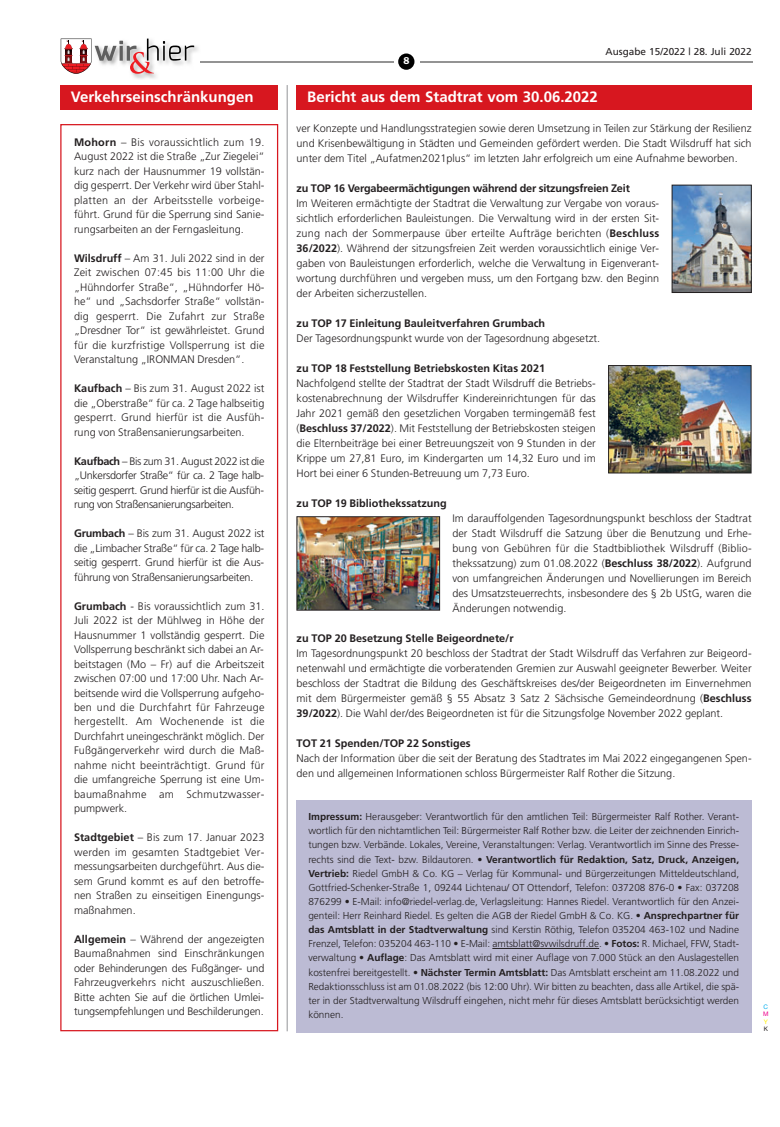
<style>
.page{position:relative;width:780px;height:1127px;background:#fff}
.page>*{position:absolute;margin:0;border:0;box-sizing:border-box;transform-origin:0 0}
.t1{font:700 15px "Frutiger";color:#fff}
.t2{font:300 10.88px/14.5px "Frutiger";color:#231f20;text-align:justify}
.t3{font:700 10.88px "Frutiger";color:#231f20}
.t4{font:300 10px/14.1px "Frutiger";color:#231f20;text-align:justify}
.t5{font:10px "Frutiger";color:#231f20}
.t6{font:600 10px "Franklin Gothic";color:#fff}
.t7{font:6.25px "Helvetica Neue";color:#00aeef}
.t8{font:6.25px "Helvetica Neue";color:#ed028c}
.t9{font:6.25px "Helvetica Neue";color:#fff101}
.t10{font:6.25px "Helvetica Neue";color:#231f20}
.s1{font-weight:700}
</style>
<div class="page">
<img style="left:132px;top:38px;width:69px;height:41px">
<svg style="left:61px;top:39px;width:133px;height:35px"></svg>
<hr style="left:199px;top:61px;width:194px;height:1px;background:#939393">
<div style="left:398px;top:53px;width:16px;height:17px;background:#000;border-radius:50%"></div>
<hr style="left:419px;top:61px;width:333px;height:1px;background:#939393">
<div style="left:296px;top:85px;width:455px;height:25px;background:#d7171f"></div>
<img style="left:673px;top:187px;width:76px;height:104px">
<img style="left:610px;top:367px;width:139px;height:104px">
<div style="left:608px;top:365px;width:143px;height:108px;border:1px solid #231f20"></div>
<img style="left:298px;top:518px;width:140px;height:90px">
<div style="left:296px;top:516px;width:144px;height:94px;border:1px solid #231f20"></div>
<div style="left:60px;top:85px;width:218px;height:25px;background:#d7171f"></div>
<div style="left:60px;top:124px;width:218px;height:907px;border:1px solid #d7171f"></div>
<div style="left:296px;top:800px;width:455px;height:232px;background:#bcbbd4"></div>
<hr style="left:492px;top:948px;width:107px;height:1px;background:#231f20">
<hr style="left:287px;top:85px;width:1px;height:946px;background:#939598">
<h1 class="t1" style="left:71px;top:90px;width:184px">Verkehrseinschränkungen</h1>
<p class="t2" style="left:74px;top:136px;width:192px"><span class="s1">Mohorn</span> – Bis voraussichtlich zum 19.<br>August 2022 ist die Straße „Zur Ziegelei“ kurz nach der Hausnummer 19 vollstän&shy;dig gesperrt. Der Verkehr wird über Stahl&shy;platten an der Arbeitsstelle vorbeige&shy;führt. Grund für die Sperrung sind Sanie&shy;rungsarbeiten an der Ferngasleitung.</p>
<p class="t2" style="left:74px;top:252px;width:192px"><span class="s1">Wilsdruff</span> – Am 31. Juli 2022 sind in der Zeit zwischen 07:45 bis 11:00 Uhr die „Hühndorfer Straße“, „Hühndorfer Hö&shy;he“ und „Sachsdorfer Straße“ vollstän&shy;dig gesperrt. Die Zufahrt zur Straße „Dresdner Tor“ ist gewährleistet. Grund für die kurzfristige Vollsperrung ist die Veranstaltung „IRONMAN Dresden“.</p>
<p class="t2" style="left:74px;top:382px;width:192px"><span class="s1">Kaufbach</span> – Bis zum 31. August 2022 ist die „Oberstraße“ für ca. 2 Tage halbseitig gesperrt. Grund hierfür ist die Ausfüh&shy;rung von Straßensanierungsarbeiten.</p>
<p class="t2" style="left:74px;top:454px;width:192px"><span class="s1">Kaufbach</span> – Bis zum 31. August 2022 ist die „Unkersdorfer Straße“ für ca. 2 Tage halb&shy;seitig gesperrt. Grund hierfür ist die Ausfüh&shy;rung von Straßensanierungsarbeiten.</p>
<p class="t2" style="left:74px;top:527px;width:192px"><span class="s1">Grumbach</span> – Bis zum 31. August 2022 ist die „Limbacher Straße“ für ca. 2 Tage halb&shy;seitig gesperrt. Grund hierfür ist die Aus&shy;führung von Straßensanierungsarbeiten.</p>
<p class="t2" style="left:74px;top:599px;width:192px"><span class="s1">Grumbach</span> - Bis voraussichtlich zum 31.<br>Juli 2022 ist der Mühlweg in Höhe der Hausnummer 1 vollständig gesperrt. Die Vollsperrung beschränkt sich dabei an Ar&shy;beitstagen (Mo – Fr) auf die Arbeitszeit zwischen 07:00 und 17:00 Uhr. Nach Ar&shy;beitsende wird die Vollsperrung aufgeho&shy;ben und die Durchfahrt für Fahrzeuge hergestellt. Am Wochenende ist die Durchfahrt uneingeschränkt möglich. Der Fußgängerverkehr wird durch die Maß&shy;nahme nicht beeinträchtigt. Grund für die umfangreiche Sperrung ist eine Um&shy;baumaßnahme am Schmutzwasser&shy;pumpwerk.</p>
<p class="t2" style="left:74px;top:831px;width:192px"><span class="s1">Stadtgebiet</span> – Bis zum 17. Januar 2023 werden im gesamten Stadtgebiet Ver&shy;messungsarbeiten durchgeführt. Aus die&shy;sem Grund kommt es auf den betroffe&shy;nen Straßen zu einseitigen Einengungs&shy;maßnahmen.</p>
<p class="t2" style="left:74px;top:932px;width:192px"><span class="s1">Allgemein</span> – Während der angezeigten Baumaßnahmen sind Einschränkungen oder Behinderungen des Fußgänger- und Fahrzeugverkehrs nicht auszuschließen.<br>Bitte achten Sie auf die örtlichen Umlei&shy;tungsempfehlungen und Beschilderungen.</p>
<p class="t6" style="left:403px;top:57px;width:7px">8</p>
<p class="t5" style="left:605px;top:47px;width:147px">Ausgabe 15/2022 | 28. Juli 2022</p>
<h1 class="t1" style="left:307px;top:90px;width:292px">Bericht aus dem Stadtrat vom 30.06.2022</h1>
<p class="t2" style="left:296px;top:122px;width:456px;line-height:15px">ver Konzepte und Handlungsstrategien sowie deren Umsetzung in Teilen zur Stärkung der Resilienz und Krisenbewältigung in Städten und Gemeinden gefördert werden. Die Stadt Wilsdruff hat sich unter dem Titel „Aufatmen2021plus“ im letzten Jahr erfolgreich um eine Aufnahme beworben.</p>
<p class="t3" style="left:296px;top:184px;width:335px">zu TOP 16 Vergabeermächtigungen während der sitzungsfreien Zeit</p>
<p class="t2" style="left:296px;top:197px;width:364px;line-height:15px">Im Weiteren ermächtigte der Stadtrat die Verwaltung zur Vergabe von voraus&shy;sichtlich erforderlichen Bauleistungen. Die Verwaltung wird in der ersten Sit&shy;zung nach der Sommerpause über erteilte Aufträge berichten (<span class="s1">Beschluss 36/2022</span>). Während der sitzungsfreien Zeit werden voraussichtlich einige Ver&shy;gaben von Bauleistungen erforderlich, welche die Verwaltung in Eigenverant&shy;wortung durchführen und vergeben muss, um den Fortgang bzw. den Beginn der Arbeiten sicherzustellen.</p>
<p class="t3" style="left:296px;top:319px;width:250px">zu TOP 17 Einleitung Bauleitverfahren Grumbach</p>
<p class="t2" style="left:296px;top:332px;width:305px">Der Tagesordnungspunkt wurde von der Tagesordnung abgesetzt.</p>
<p class="t3" style="left:296px;top:364px;width:250px">zu TOP 18 Feststellung Betriebskosten Kitas 2021</p>
<p class="t2" style="left:296px;top:377px;width:301px;line-height:15px">Nachfolgend stellte der Stadtrat der Stadt Wilsdruff die Betriebs&shy;kostenabrechnung der Wilsdruffer Kindereinrichtungen für das Jahr 2021 gemäß den gesetzlichen Vorgaben termingemäß fest (<span class="s1">Beschluss 37/2022</span>). Mit Feststellung der Betriebskosten steigen die Elternbeiträge bei einer Betreuungszeit von 9 Stunden in der Krippe um 27,81 Euro, im Kindergarten um 14,32 Euro und im Hort bei einer 6 Stunden-Betreuung um 7,73 Euro.</p>
<p class="t3" style="left:296px;top:499px;width:152px">zu TOP 19 Bibliothekssatzung</p>
<p class="t2" style="left:452px;top:512px;width:301px;line-height:15px">Im darauffolgenden Tagesordnungspunkt beschloss der Stadtrat der Stadt Wilsdruff die Satzung über die Benutzung und Erhe&shy;bung von Gebühren für die Stadtbibliothek Wilsdruff (Biblio&shy;thekssatzung) zum 01.08.2022 (<span class="s1">Beschluss 38/2022</span>). Aufgrund von umfangreichen Änderungen und Novellierungen im Bereich des Umsatzsteuerrechts, insbesondere des § 2b UStG, waren die Änderungen notwendig.</p>
<p class="t3" style="left:296px;top:634px;width:219px">zu TOP 20 Besetzung Stelle Beigeordnete/r</p>
<p class="t2" style="left:296px;top:647px;width:456px;line-height:15px">Im Tagesordnungspunkt 20 beschloss der Stadtrat der Stadt Wilsdruff das Verfahren zur Beigeord&shy;netenwahl und ermächtigte die vorberatenden Gremien zur Auswahl geeigneter Bewerber. Weiter beschloss der Stadtrat die Bildung des Geschäftskreises des/der Beigeordneten im Einvernehmen mit dem Bürgermeister gemäß § 55 Absatz 3 Satz 2 Sächsische Gemeindeordnung (<span class="s1">Beschluss 39/2022</span>). Die Wahl der/des Beigeordneten ist für die Sitzungsfolge November 2022 geplant.</p>
<p class="t3" style="left:296px;top:739px;width:176px">TOT 21 Spenden/TOP 22 Sonstiges</p>
<p class="t2" style="left:296px;top:752px;width:456px;line-height:15px">Nach der Information über die seit der Beratung des Stadtrates im Mai 2022 eingegangenen Spen&shy;den und allgemeinen Informationen schloss Bürgermeister Ralf Rother die Sitzung.</p>
<p class="t4" style="left:308px;top:810px;width:432px"><span class="s1">Impressum:</span> Herausgeber: Verantwortlich für den amtlichen Teil: Bürgermeis ter Ralf Rother. Verant&shy;wortlich für den nichtamtlichen Teil: Bürgermeis ter Ralf Rother bzw. die Leiter der zeichnenden Einrich&shy;tungen bzw. Verbände. Lokales, Vereine, Veranstaltungen: Verlag. Verantwortlich im Sinne des Presse&shy;rechts sind die Text- bzw. Bildautoren. • <span class="s1">Verantwortlich für Redaktion, Satz, Druck, Anzeigen, Vertrieb:</span> Riedel GmbH &amp; Co. KG – Verlag für Kommunal- und Bürgerzeitungen Mitteldeutschland, Gottfried-Schenker-Straße 1, 09244 Lichtenau/ OT Ottendorf, Telefon: 037208 876-0 • Fax: 037208<br>876299 • E-Mail: info@riedel-verlag.de, Verlagsleitung: Hannes Riedel. Verantwortlich für den Anzei&shy;genteil: Herr Reinhard Riedel. Es gelten die AGB der Riedel GmbH &amp; Co. KG. • <span class="s1">Ansprechpartner für das Amtsblatt in der Stadtverwaltung</span> sind Kerstin Röthig, Telefon 035204 463-102 und Nadine Frenzel, Telefon: 035204 463-110 • E-Mail: amtsblatt@svwilsdruff.de. • <span class="s1">Fotos:</span> R. Michael, FFW, Stadt&shy;verwaltung • <span class="s1">Auflage</span>: Das Amtsblatt wird mit einer Auflage von 7.000 Stück an den Auslagestellen kostenfrei bereitgestellt. • <span class="s1">Nächs ter Termin Amtsblatt:</span> Das Amtsblatt erscheint am 11.08.2022 und Redaktionsschluss ist am 01.08.2022 (bis 12:00 Uhr). Wir bitten zu beachten, dass alle Artikel, die spä&shy;ter in der Stadtverwaltung Wilsdruff eingehen, nicht mehr für dieses Amtsblatt berücksichtigt werden können.</p>
<p class="t7" style="left:763px;top:1004px;width:6px">C</p>
<p class="t8" style="left:763px;top:1012px;width:7px">M</p>
<p class="t9" style="left:763px;top:1019px;width:6px">Y</p>
<p class="t10" style="left:763px;top:1027px;width:6px">K</p>
</div>
